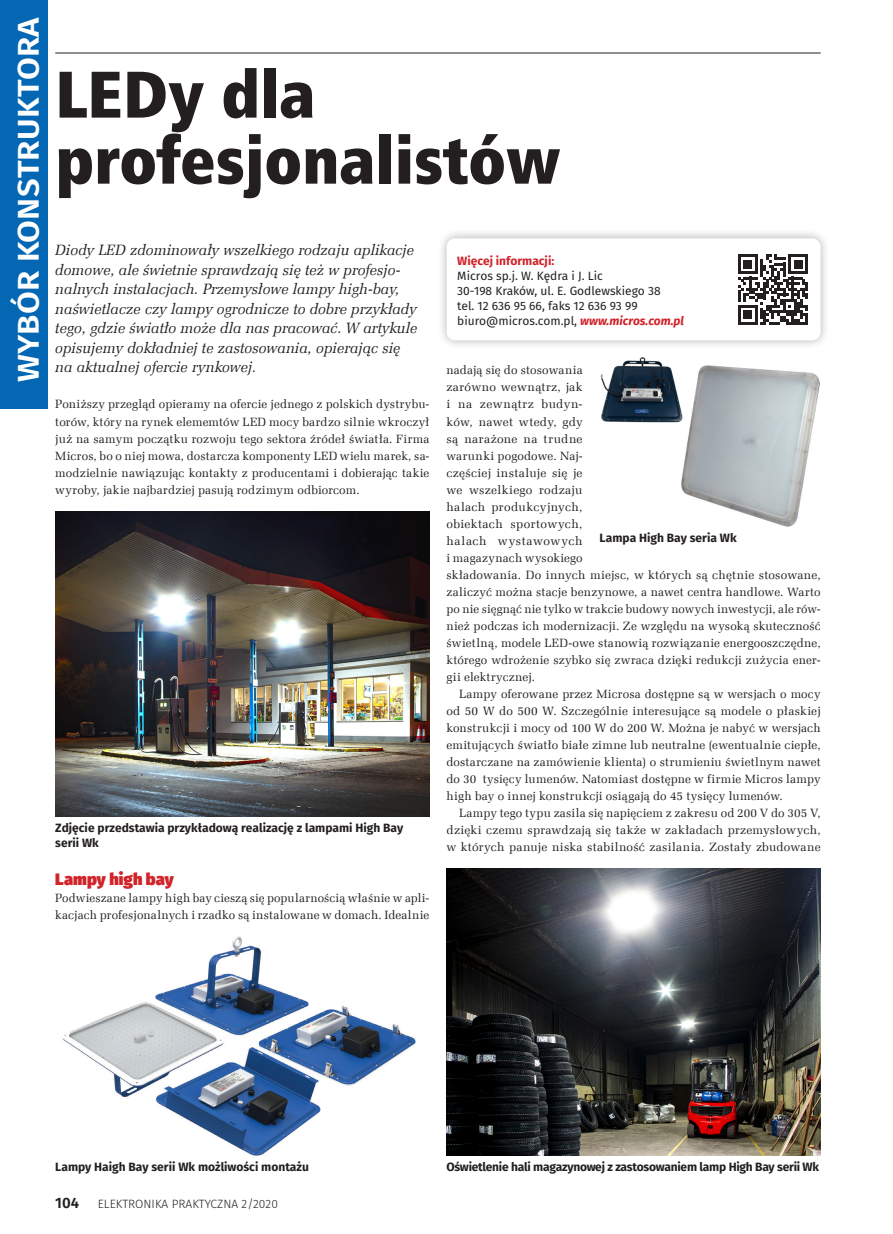
<style>
.page{position:relative;width:893px;height:1234px;background:#fff}
.page>*{position:absolute;margin:0;border:0;box-sizing:border-box;transform-origin:0 0}
._9_tytul{font:66px/66px "Humnst 777 X Blk Cn EU";color:#231f20}
.t1{font:600 30px "Fira Sans";letter-spacing:.01em;color:#fff;scale:1.1 1}
._3_Srodtytul{font:900 16.5px "Fira Sans";color:#d1232a}
._2_lead_do_wszystkie{font:italic 15px/19.5px "Zapf Ellipt EU";color:#231f20}
._1_Body{font:12px/17px "Zapf Ellipt EU";letter-spacing:.015em;color:#231f20;text-align:justify}
._7_tabela_trec{font:12px "Fira Sans";color:#231f20}
._4_Podpis{font:700 12px/14.4px "Fira Sans";color:#231f20}
._4_Podpis-2{font:700 12px "Fira Sans";letter-spacing:-.02em;color:#231f20}
.t2{font:300 12px "Fira Sans";color:#231f20}
._7_tabela_trec-2{font:700 12px "Fira Sans";color:#d1232a}
.s1{font-weight:700;font-style:italic;color:#d1232a}
.s2{font-weight:600;font-size:15px}
</style>
<div class="page">
<hr style="left:55px;top:53px;width:766px;height:1px;background:#231f20">
<div style="left:0;top:0;width:47px;height:408px;background:#0367b3"></div>
<img style="left:62px;top:936px;width:354px;height:219px">
<img style="left:55px;top:511px;width:374px;height:305px">
<img style="left:600px;top:357px;width:220px;height:170px">
<div style="left:437px;top:228px;width:393px;height:122px;background:#231f20;opacity:.35"></div>
<div style="left:447px;top:238px;width:374px;height:102px;background:#fff;border-radius:9px"></div>
<svg style="left:738px;top:254px;width:70px;height:70px"></svg>
<img style="left:446px;top:868px;width:375px;height:287px">
<p class="t1" style="left:4px;top:382px;width:334px;rotate:-90deg">WYBÓR KONSTRUKTORA</p>
<p class="_9_tytul" style="left:55px;top:62px;width:507px">LEDy dla profesjonalistów</p>
<p class="_2_lead_do_wszystkie" style="left:55px;top:241px;width:364px">Diody LED zdominowały wszelkiego rodzaju aplikacje domowe, ale świetnie sprawdzają się też w profesjo&shy;nalnych instalacjach. Przemysłowe lampy high-bay, naświetlacze czy lampy ogrodnicze to dobre przykłady tego, gdzie światło może dla nas pracować. W artykule opisujemy dokładniej te zastosowania, opierając się na aktualnej ofercie rynkowej.</p>
<p class="_1_Body" style="left:55px;top:396px;width:376px">Poniższy przegląd opieramy na ofercie jednego z polskich dystrybu&shy;torów, który na rynek elememtów LED mocy bardzo silnie wkroczył już na samym początku rozwoju tego sektora źródeł światła. Firma Micros, bo o niej mowa, dostarcza komponenty LED wielu marek, sa&shy;modzielnie nawiązując kontakty z producentami i dobierając takie wyroby, jakie najbardziej pasują rodzimym odbiorcom.</p>
<p class="_4_Podpis" style="left:55px;top:820px;width:350px">Zdjęcie przedstawia przykładową realizację z lampami High Bay serii Wk</p>
<p class="_3_Srodtytul" style="left:55px;top:863px;width:120px">Lampy high bay</p>
<p class="_1_Body" style="left:55px;top:889px;width:376px">Podwieszane lampy high bay cieszą się popularnością właśnie w apli&shy;kacjach profesjonalnych i rzadko są instalowane w domach. Idealnie</p>
<p class="_7_tabela_trec-2" style="left:457px;top:250px;width:99px">Więcej informacji:</p>
<p class="_7_tabela_trec" style="left:457px;top:266px;width:147px">Micros sp.j. W. Kędra i J. Lic</p>
<p class="_7_tabela_trec" style="left:457px;top:281px;width:205px">30-198 Kraków, ul. E. Godlewskiego 38</p>
<p class="_7_tabela_trec" style="left:457px;top:296px;width:182px">tel. 12 636 95 66, faks 12 636 93 99</p>
<p class="_7_tabela_trec" style="left:457px;top:311px;width:228px">biuro@micros.com.pl, <span class="s1">www.micros.com.pl</span></p>
<p class="_1_Body" style="left:446px;top:362px;width:376px;text-align:left">nadają się do stosowania<br>zarówno wewnątrz, jak<br>i na zewnątrz budyn-<br>ków, nawet wtedy, gdy<br>są narażone na trudne<br>warunki pogodowe. Naj-<br>częściej instaluje się je<br>we wszelkiego rodzaju<br>halach produkcyjnych,<br>obiektach sportowych,<br>halach wystawowych<br>i magazynach wysokiego<br>składowania. Do innych miejsc, w których są chętnie stosowane, zaliczyć można stacje benzynowe, a nawet centra handlowe. Warto po nie sięgnąć nie tylko w trakcie budowy nowych inwestycji, ale rów&shy;nież podczas ich modernizacji. Ze względu na wysoką skuteczność świetlną, modele LED-owe stanowią rozwiązanie energooszczędne, którego wdrożenie szybko się zwraca dzięki redukcji zużycia ener&shy;gii elektrycznej.</p>
<p class="_1_Body" style="left:446px;top:685px;width:376px;text-indent:13px">Lampy oferowane przez Microsa dostępne są w wersjach o mocy od 50 W do 500 W. Szczególnie interesujące są modele o płaskiej konstrukcji i mocy od 100 W do 200 W. Można je nabyć w wersjach emitujących światło białe zimne lub neutralne (ewentualnie ciepłe, dostarczane na zamówienie klienta) o strumieniu świetlnym nawet do 30 tysięcy lumenów. Natomiast dostępne w firmie Micros lampy high bay o innej konstrukcji osiągają do 45 tysięcy lumenów.</p>
<p class="_1_Body" style="left:446px;top:804px;width:376px;text-indent:13px">Lampy tego typu zasila się napięciem z zakresu od 200 V do 305 V, dzięki czemu sprawdzają się także w zakładach przemysłowych, w których panuje niska stabilność zasilania. Zostały zbudowane</p>
<p class="_4_Podpis" style="left:600px;top:529px;width:138px">Lampa High Bay seria Wk</p>
<p class="_4_Podpis" style="left:55px;top:1158px;width:255px">Lampy Haigh Bay serii Wk możliwości montażu</p>
<p class="t2" style="left:55px;top:1195px;width:224px"><span class="s2">104</span> ELEKTRONIKA PRAKTYCZNA 2/2020</p>
<p class="_4_Podpis-2" style="left:446px;top:1156px;width:374px">Oświetlenie hali magazynowej z zastosowaniem lamp High Bay serii Wk</p>
</div>
